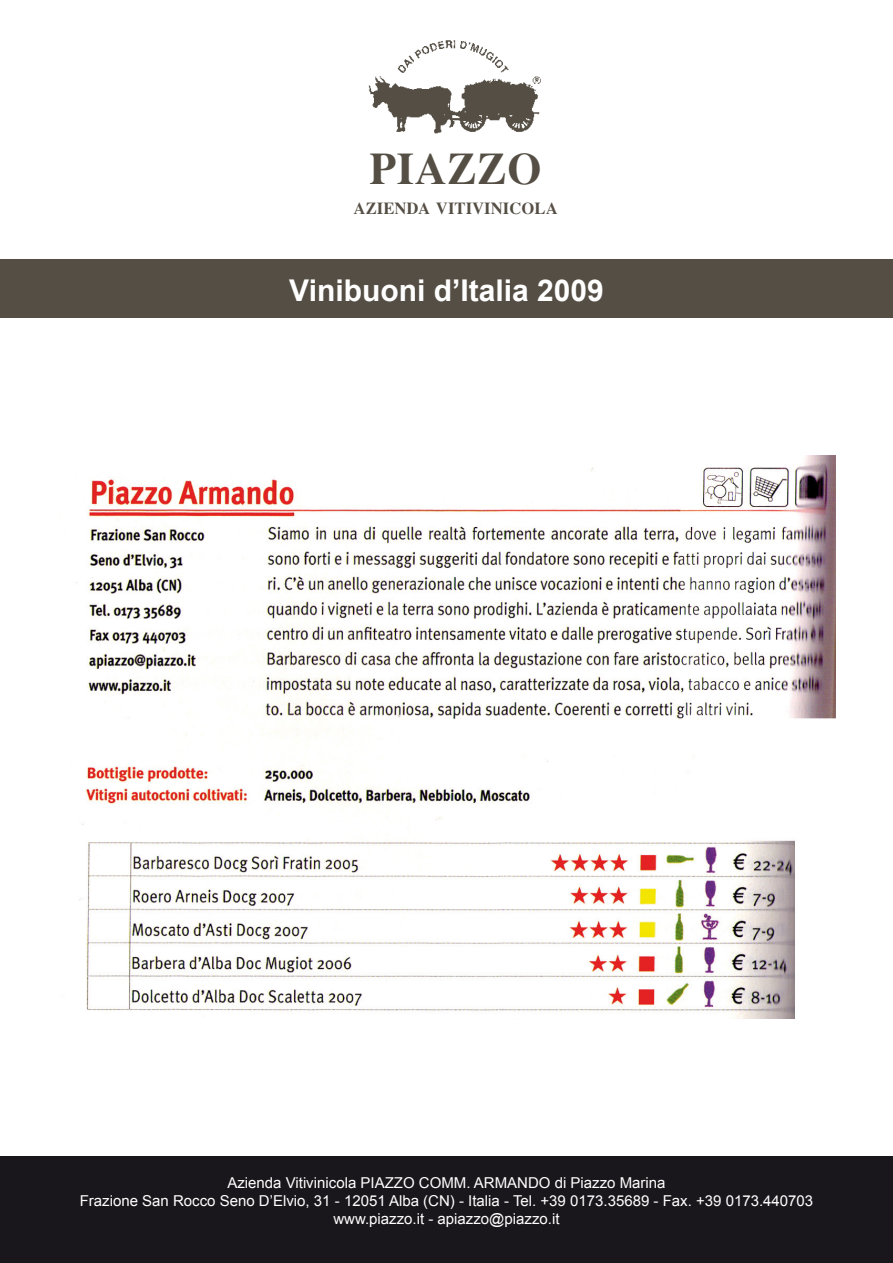
<style>
.page{position:relative;width:893px;height:1263px;background:#fff}
.page>*{position:absolute;margin:0;border:0;box-sizing:border-box;transform-origin:0 0}
.t1{font:700 44.7px "Times";letter-spacing:.005em;color:#544e44}
.t2{font:700 30px "Arial";color:#fff}
.t3{font:700 16.8px "Times";color:#544e44}
.t4{font:15px/18px "Arial";color:#fff;text-align:center}
</style>
<div class="page">
<div style="left:0;top:259px;width:893px;height:58px;background:#544e44"></div>
<img style="left:369px;top:40px;width:172px;height:94px">
<div style="left:0;top:1157px;width:893px;height:106px;background:#1a171c"></div>
<img style="left:76px;top:455px;width:760px;height:564px">
<h1 class="t1" style="left:369px;top:141px;width:174px">PIAZZO</h1>
<p class="t3" style="left:354px;top:198px;width:206px">AZIENDA VITIVINICOLA</p>
<h2 class="t2" style="left:289px;top:270px;width:316px">Vinibuoni d’Italia 2009</h2>
<p class="t4" style="left:80px;top:1174px;width:735px">Azienda Vitivinicola PIAZZO COMM. ARMANDO di Piazzo Marina<br>Frazione San Rocco Seno D’Elvio, 31 - 12051 Alba (CN) - Italia - Tel. +39 0173.35689 - Fax. +39 0173.440703 www.piazzo.it - apiazzo@piazzo.it</p>
</div>
